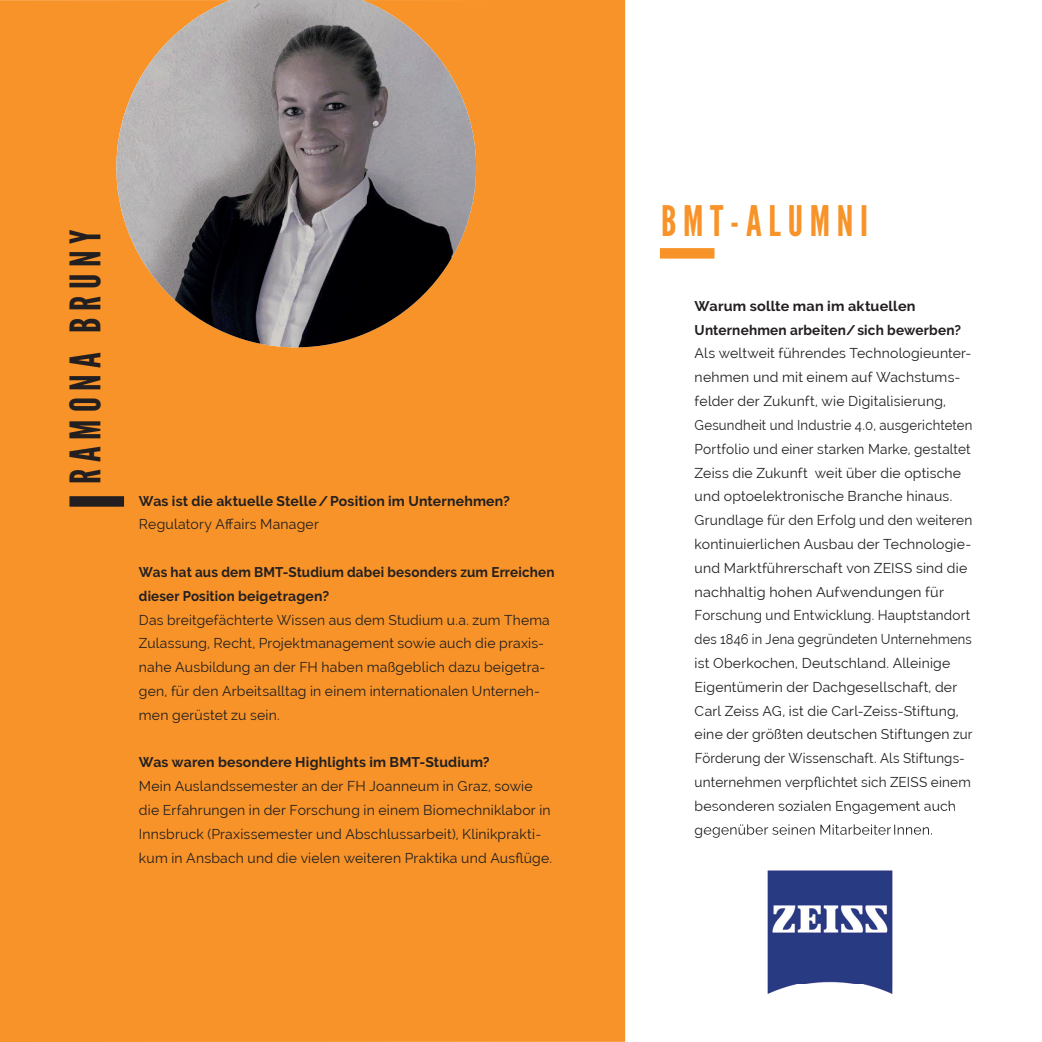
<style>
.page{position:relative;width:1042px;height:1042px;background:#fff}
.page>*{position:absolute;margin:0;border:0;box-sizing:border-box;transform-origin:0 0}
.t1{font:42px "League Gothic";letter-spacing:.16em;color:#231f20}
.t2{font:42px "League Gothic";letter-spacing:.16em;color:#f79328}
.t3{font:14px/23.8px "Raleway";letter-spacing:.015em;color:#231f20}
.t4{font:700 14px/23.8px "Raleway";letter-spacing:.015em;color:#231f20}
.t5{font:700 14px/23.8px "Raleway";letter-spacing:.015em;color:#231f20;scale:.96 1}
</style>
<div class="page">
<div style="left:0;top:0;width:625px;height:1042px;background:#f79328"></div>
<div style="left:69px;top:496px;width:55px;height:11px;background:#231f20"></div>
<div style="left:660px;top:248px;width:54px;height:11px;background:#f79328"></div>
<img style="left:116px;top:0;width:360px;height:347px">
<img style="left:728px;top:808px;width:222px;height:186px">
<img style="left:706px;top:808px;width:21px;height:3px">
<img style="left:728px;top:824px;width:205px;height:14px">
<img style="left:706px;top:827px;width:23px;height:11px">
<h1 class="t1" style="left:60px;top:484px;width:256px;rotate:-90deg">RAMONA BRUNY</h1>
<p class="t4" style="left:139px;top:489px;width:372px">Was ist die aktuelle Stelle / Position im Unternehmen?</p>
<p class="t3" style="left:139px;top:512px;width:182px">Regulatory Affairs Manager</p>
<p class="t5" style="left:139px;top:560px;width:434px">Was hat aus dem BMT-Studium dabei besonders zum Erreichen dieser Position beigetragen?</p>
<p class="t3" style="left:139px;top:608px;width:412px">Das breitgefächterte Wissen aus dem Studium u.a. zum Thema Zulassung, Recht, Projektmanagement sowie auch die praxis&shy;nahe Ausbildung an der FH haben maßgeblich dazu beigetra&shy;gen, für den Arbeitsalltag in einem internationalen Unterneh&shy;men gerüstet zu sein.</p>
<p class="t4" style="left:139px;top:750px;width:352px">Was waren besondere Highlights im BMT-Studium?</p>
<p class="t3" style="left:139px;top:774px;width:415px">Mein Auslandssemester an der FH Joanneum in Graz, sowie die Erfahrungen in der Forschung in einem Biomechniklabor in Innsbruck (Praxissemester und Abschlussarbeit), Klinikprakti&shy;kum in Ansbach und die vielen weiteren Praktika und Ausflüge.</p>
<h1 class="t2" style="left:661px;top:196px;width:208px">BMT-ALUMNI</h1>
<p class="t4" style="left:694px;top:294px;width:268px">Warum sollte man im aktuellen<br>Unternehmen arbeiten/ sich bewerben?</p>
<p class="t3" style="left:694px;top:342px;width:279px">Als weltweit führendes Technologieunter&shy;nehmen und mit einem auf Wachstums&shy;felder der Zukunft, wie Digitalisierung, Gesundheit und Industrie 4.0, ausgerichteten Portfolio und einer starken Marke, gestaltet Zeiss die Zukunft weit über die optische und optoelektronische Branche hinaus.<br>Grundlage für den Erfolg und den weiteren kontinuierlichen Ausbau der Technologie&shy;und Marktführerschaft von ZEISS sind die nachhaltig hohen Aufwendungen für Forschung und Entwicklung. Hauptstandort des 1846 in Jena gegründeten Unternehmens ist Oberkochen, Deutschland. Alleinige Eigentümerin der Dachgesellschaft, der Carl Zeiss AG, ist die Carl-Zeiss-Stiftung, eine der größten deutschen Stiftungen zur Förderung der Wissenschaft. Als Stiftungs&shy;unternehmen verpflichtet sich ZEISS einem besonderen sozialen Engagement auch</p>
</div>
